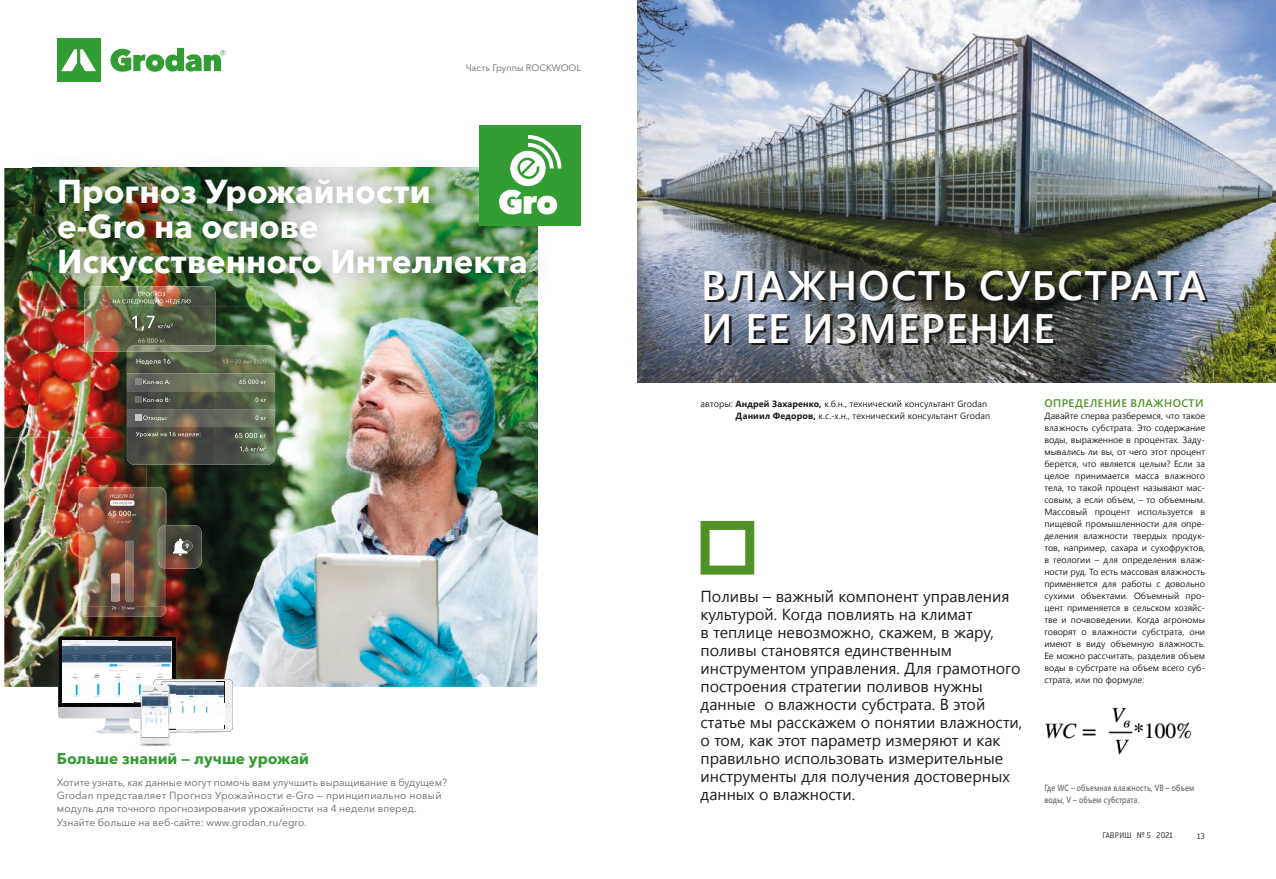
<style>
.page{position:relative;width:1276px;height:879px;background:#fff}
.page>*{position:absolute;margin:0;border:0;box-sizing:border-box;transform-origin:0 0}
.t1{font:600 41px/43px "Segoe UI";letter-spacing:.035em;color:#fff}
.t2{font:700 32.9px/34.9px "Avenir Next Cyr";color:#fff}
.t3{font:16px/18px "Segoe UI";color:#1d1d1b}
.t4{font:700 15.4px "Avenir Next Cyr";color:#339c32}
.t5{font:600 11px "Segoe UI";letter-spacing:.035em;color:#519227}
.t6{font:10.3px/13.4px "Avenir Next Cyr";color:#646463}
.t7{font:9.2px "Avenir Next Cyr";color:#646463}
.t8{font:9px/12px "Segoe UI";letter-spacing:.005em;color:#1d1d1b}
.t9{font:600 9px/12px "Segoe UI";letter-spacing:.01em;color:#70706f;scale:.8 1}
.t10{font:9px "Conduit Cyr ITC Light";letter-spacing:-.01em;color:#1d1d1b}
.s1{font-weight:700}
</style>
<div class="page">
<img style="left:638px;top:0;width:638px;height:382px">
<svg style="left:700px;top:521px;width:54px;height:53px"></svg>
<img style="left:1045px;top:707px;width:146px;height:48px">
<img style="left:4px;top:606px;width:533px;height:81px">
<svg style="left:537px;top:306px;width:1px;height:300px"></svg>
<img style="left:4px;top:168px;width:36px;height:269px">
<img style="left:40px;top:306px;width:71px;height:131px">
<img style="left:216px;top:306px;width:250px;height:64px">
<img style="left:466px;top:306px;width:71px;height:300px">
<img style="left:111px;top:352px;width:35px;height:135px">
<img style="left:275px;top:370px;width:120px;height:67px">
<img style="left:395px;top:370px;width:71px;height:135px">
<img style="left:4px;top:437px;width:107px;height:68px">
<img style="left:146px;top:437px;width:249px;height:68px">
<img style="left:4px;top:505px;width:75px;height:101px">
<img style="left:166px;top:505px;width:300px;height:101px">
<img style="left:33px;top:168px;width:504px;height:138px">
<div style="left:479px;top:125px;width:102px;height:101px;background:#339c32"></div>
<svg style="left:499px;top:135px;width:62px;height:79px"></svg>
<div style="left:57px;top:38px;width:43px;height:44px;background:#339c32"></div>
<svg style="left:61px;top:49px;width:35px;height:22px"></svg>
<svg style="left:110px;top:48px;width:115px;height:24px"></svg>
<img style="left:84px;top:351px;width:43px;height:1px">
<img style="left:84px;top:286px;width:132px;height:65px">
<img style="left:138px;top:292px;width:27px;height:4px">
<img style="left:113px;top:299px;width:78px;height:5px">
<img style="left:132px;top:316px;width:23px;height:14px">
<img style="left:156px;top:323px;width:14px;height:5px">
<img style="left:138px;top:338px;width:27px;height:5px">
<img style="left:127px;top:345px;width:148px;height:120px">
<img style="left:127px;top:351px;width:89px;height:1px">
<img style="left:127px;top:345px;width:89px;height:6px">
<img style="left:127px;top:373px;width:148px;height:18px">
<img style="left:127px;top:409px;width:148px;height:18px">
<img style="left:137px;top:359px;width:33px;height:6px">
<img style="left:223px;top:359px;width:43px;height:4px">
<img style="left:143px;top:380px;width:27px;height:4px">
<img style="left:239px;top:379px;width:27px;height:5px">
<img style="left:240px;top:446px;width:23px;height:6px">
<img style="left:235px;top:433px;width:31px;height:5px">
<svg style="left:255px;top:397px;width:11px;height:5px"></svg>
<svg style="left:255px;top:415px;width:11px;height:5px"></svg>
<svg style="left:136px;top:379px;width:5px;height:5px"></svg>
<img style="left:143px;top:398px;width:27px;height:4px">
<img style="left:136px;top:432px;width:64px;height:6px">
<svg style="left:136px;top:396px;width:5px;height:6px"></svg>
<img style="left:143px;top:415px;width:24px;height:6px">
<svg style="left:136px;top:414px;width:5px;height:6px"></svg>
<img style="left:167px;top:525px;width:35px;height:43px">
<img style="left:166px;top:525px;width:1px;height:81px">
<img style="left:173px;top:539px;width:15px;height:14px">
<svg style="left:179px;top:540px;width:14px;height:15px"></svg>
<img style="left:79px;top:487px;width:87px;height:130px">
<img style="left:110px;top:500px;width:24px;height:5px">
<img style="left:126px;top:541px;width:8px;height:60px">
<img style="left:111px;top:573px;width:9px;height:28px">
<svg style="left:111px;top:574px;width:9px;height:9px"></svg>
<img style="left:112px;top:606px;width:22px;height:3px">
<img style="left:111px;top:494px;width:23px;height:4px">
<img style="left:112px;top:502px;width:20px;height:2px">
<img style="left:108px;top:511px;width:23px;height:5px">
<img style="left:114px;top:520px;width:15px;height:4px">
<svg style="left:129px;top:514px;width:7px;height:8px"></svg>
<img style="left:139px;top:734px;width:33px;height:12px">
<svg style="left:58px;top:636px;width:179px;height:98px"></svg>
<img style="left:162px;top:685px;width:14px;height:39px">
<div style="left:143px;top:692px;width:25px;height:45px;background:#fff"></div>
<img style="left:143px;top:692px;width:25px;height:32px">
<p class="t7" style="left:466px;top:63px;width:117px">Часть Группы ROCKWOOL</p>
<h2 class="t2" style="left:57px;top:174px;width:472px">Прогноз Урожайности<br>e-Gro на основе<br>Искусcтвенного Интеллекта</h2>
<h3 class="t4" style="left:57px;top:749px;width:254px">Больше знаний — лучше урожай</h3>
<p class="t6" style="left:57px;top:775px;width:392px">Хотите узнать, как данные могут помочь вам улучшить выращивание в будущем?<br>Grodan представляет Прогноз Урожайности e-Gro — принципиально новый модуль для точного прогнозирования урожайности на 4 недели вперед.<br>Узнайте больше на веб-сайте: www.grodan.ru/egro.</p>
<h1 class="t1" style="left:701px;top:263px;width:506px">ВЛАЖНОСТЬ СУБСТРАТА<br>И ЕЕ ИЗМЕРЕНИЕ</h1>
<p class="t8" style="left:735px;top:397px;width:256px;text-indent:-35px">авторы: <span class="s1">Андрей Захаренко,</span> к.б.н., технический консультант Grodan<br><span class="s1">Даниил Федоров,</span> к.с.-х.н., технический консультант Grodan</p>
<p class="t5" style="left:1044px;top:394px;width:160px">ОПРЕДЕЛЕНИЕ ВЛАЖНОСТИ</p>
<p class="t8" style="left:1044px;top:409px;width:162px;text-align:justify">Давайте сперва разберемся, что такое влажность субстрата. Это содержание воды, выраженное в процентах. Заду&shy;мывались ли вы, от чего этот процент берется, что является целым? Если за целое принимается масса влажного тела, то такой процент называют мас&shy;совым, а если объем, – то объемным.<br>Массовый процент используется в пищевой промышленности для опре&shy;деления влажности твердых продук&shy;тов, например, сахара и сухофруктов, в геологии – для определения влаж&shy;ности руд. То есть массовая влажность применяется для работы с довольно сухими объектами. Объемный про&shy;цент применяется в сельском хозяйс&shy;тве и почвоведении. Когда агрономы говорят о влажности субстрата, они имеют в виду объемную влажность.<br>Ее можно рассчитать, разделив объем воды в субстрате на объем всего суб&shy;страта, или по формуле:</p>
<p class="t3" style="left:700px;top:586px;width:323px">Поливы – важный компонент управления культурой. Когда повлиять на климат<br>в теплице невозможно, скажем, в жару, поливы становятся единственным инструментом управления. Для грамотного построения стратегии поливов нужны данные о влажности субстрата. В этой статье мы расскажем о понятии влажности, о том, как этот параметр измеряют и как правильно использовать измерительные инструменты для получения достоверных данных о влажности.</p>
<p class="t9" style="left:1044px;top:781px;width:189px">Где WC – объемная влажность, VВ – объем воды, V – объем субстрата.</p>
<p class="t10" style="left:1102px;top:830px;width:72px">ГАВРИШ № 5 2021</p>
<p class="t10" style="left:1196px;top:831px;width:10px">13</p>
</div>
